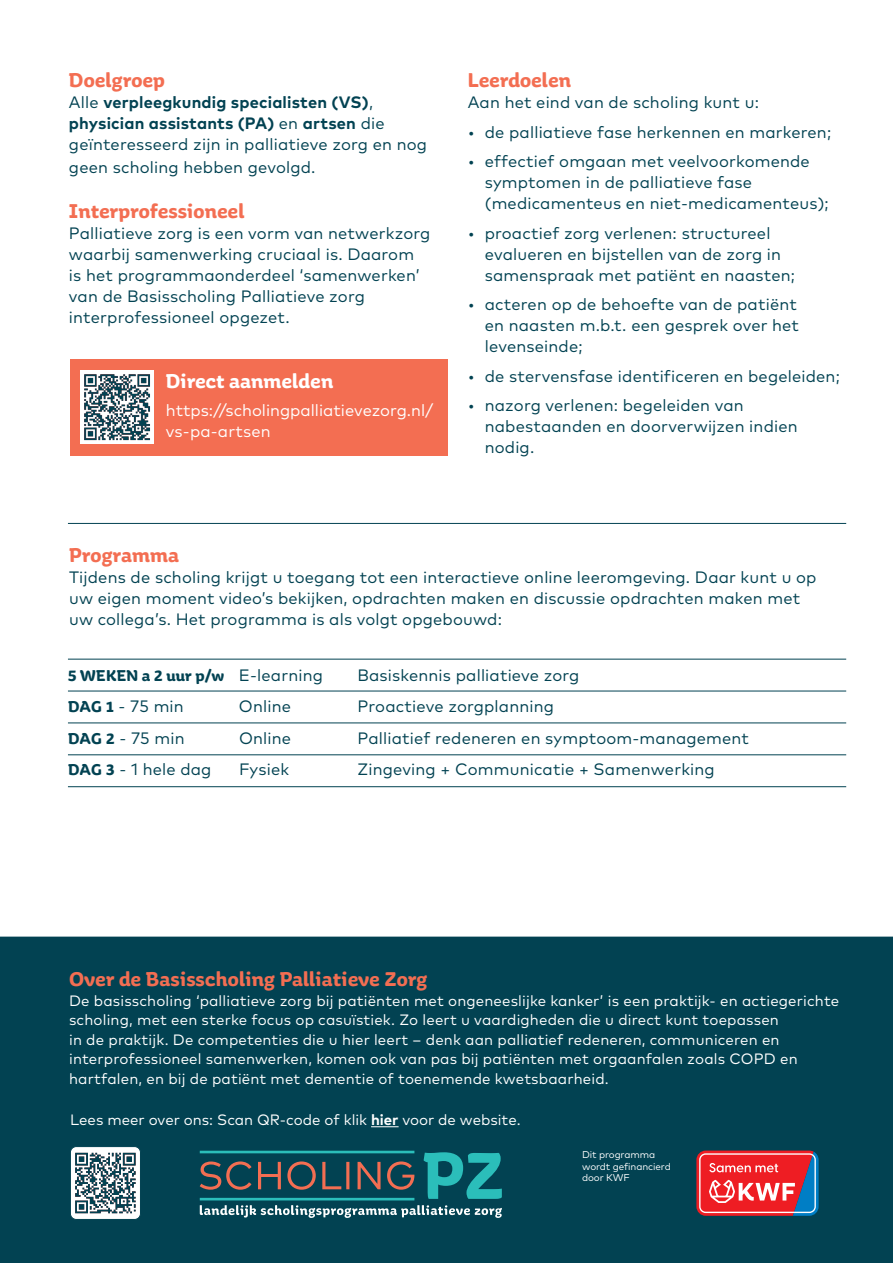
<style>
.page{position:relative;width:893px;height:1263px;background:#fff}
.page>*{position:absolute;margin:0;border:0;box-sizing:border-box;transform-origin:0 0}
.t1{font:700 21px "Aniuk";letter-spacing:.01em;color:#f36e52}
.t2{font:700 21px "Aniuk";letter-spacing:.01em;color:#fff}
.t3{font:16.5px/21px "Mark OT";letter-spacing:.01em;color:#024252}
.t4{font:700 16.5px/21px "Mark OT";letter-spacing:.01em;color:#024252}
.t5{font:16.5px/21px "Mark OT";color:#fff}
.t6{font:700 16.5px "Aniuk";letter-spacing:.015em;color:#024252}
.t7{font:15px/19.5px "Mark OT";letter-spacing:.01em;color:#fff}
.t8{font:9.75px/11.6px "Mark OT";letter-spacing:-.01em;color:#fff}
.s1{font-weight:400}
.s2{font-family:"Mark OT";font-weight:400}
.s3{font-family:"Aniuk";font-weight:700}
.s4{font-weight:700}
</style>
<div class="page">
<div style="left:70px;top:359px;width:378px;height:97px;background:#f36e52"></div>
<div style="left:0;top:936px;width:893px;height:327px;background:#024252"></div>
<svg style="left:696px;top:1150px;width:123px;height:66px;background:#d14f5b"></svg>
<svg style="left:200px;top:1161px;width:214px;height:29px;background:#404d52"></svg>
<svg style="left:424px;top:1152px;width:78px;height:47px;background:#18868b"></svg>
<hr style="left:200px;top:1151px;width:214px;height:2px;background:#2bbeba">
<hr style="left:200px;top:1198px;width:214px;height:2px;background:#2bbeba">
<svg style="left:200px;top:1205px;width:302px;height:13px;background:#4e7a86"></svg>
<svg style="left:371px;top:1126px;width:28px;height:1px"></svg>
<div style="left:70px;top:1146px;width:70px;height:73px;background:#fff;border-radius:6px"></div>
<div style="left:70px;top:1146px;width:71px;height:74px;border:1px solid #024252;border-radius:6px"></div>
<svg style="left:75px;top:1152px;width:61px;height:62px"></svg>
<img style="left:81px;top:370px;width:73px;height:73px">
<hr style="left:68px;top:691px;width:778px;height:1px;background:#024252">
<hr style="left:68px;top:722px;width:778px;height:1px;background:#024252">
<hr style="left:68px;top:754px;width:778px;height:1px;background:#024252">
<hr style="left:68px;top:786px;width:778px;height:1px;background:#024252">
<hr style="left:68px;top:659px;width:778px;height:1px;background:#024252">
<hr style="left:68px;top:523px;width:778px;height:1px;background:#024252">
<svg style="left:83px;top:373px;width:68px;height:67px;background:#82959d"></svg>
<p class="t1" style="left:69px;top:68px;width:97px">Doelgroep</p>
<p class="t4" style="left:69px;top:91px;width:360px"><span class="s1">Alle</span> verpleegkundig specialisten (VS)<span class="s1">, </span>physician assistants (PA) <span class="s1">en</span> artsen <span class="s1">die geïnteresseerd zijn in palliatieve zorg en nog</span></p>
<p class="t3" style="left:69px;top:156px;width:248px">geen scholing hebben gevolgd.</p>
<p class="t1" style="left:69px;top:198px;width:177px">Interprofessioneel</p>
<p class="t3" style="left:69px;top:222px;width:363px">Palliatieve zorg is een vorm van netwerkzorg waarbij samenwerking cruciaal is. Daarom is het programmaonderdeel ‘samenwerken’ van de Basisscholing Palliatieve zorg interprofessioneel opgezet.</p>
<p class="t2" style="left:166px;top:369px;width:169px">Direct aanmelden</p>
<p class="t5" style="left:166px;top:399px;width:269px">https://scholingpalliatievezorg.nl/ vs-pa-artsen</p>
<p class="t1" style="left:468px;top:68px;width:105px">Leerdoelen</p>
<p class="t3" style="left:468px;top:92px;width:293px">Aan het eind van de scholing kunt u:</p>
<p class="t3" style="left:468px;top:121px;width:365px">• de palliatieve fase herkennen en markeren;</p>
<p class="t3" style="left:485px;top:151px;width:345px;text-indent:-17px">• effectief omgaan met veelvoorkomende symptomen in de palliatieve fase (medicamenteus en niet-medicamenteus);</p>
<p class="t3" style="left:485px;top:222px;width:312px;text-indent:-17px">• proactief zorg verlenen: structureel evalueren en bijstellen van de zorg in samenspraak met patiënt en naasten;</p>
<p class="t3" style="left:485px;top:294px;width:316px;text-indent:-17px">• acteren op de behoefte van de patiënt en naasten m.b.t. een gesprek over het levenseinde;</p>
<p class="t3" style="left:468px;top:365px;width:373px">• de stervensfase identificeren en begeleiden;</p>
<p class="t3" style="left:485px;top:395px;width:314px;text-indent:-17px">• nazorg verlenen: begeleiden van nabestaanden en doorverwijzen indien nodig.</p>
<p class="t1" style="left:69px;top:543px;width:111px">Programma</p>
<p class="t3" style="left:69px;top:567px;width:749px">Tijdens de scholing krijgt u toegang tot een interactieve online leeromgeving. Daar kunt u op uw eigen moment video’s bekijken, opdrachten maken en discussie opdrachten maken met uw collega’s. Het programma is als volgt opgebouwd:</p>
<p class="t6" style="left:68px;top:665px;width:256px">5 WEKEN a 2 uur p/w <span class="s2">E-learning</span></p>
<p class="t3" style="left:357px;top:664px;width:223px">Basiskennis palliatieve zorg</p>
<p class="t3" style="left:68px;top:696px;width:117px"><span class="s3">DAG 1</span> - 75 min</p>
<p class="t3" style="left:239px;top:696px;width:54px">Online</p>
<p class="t3" style="left:357px;top:696px;width:198px">Proactieve zorgplanning</p>
<p class="t3" style="left:68px;top:727px;width:118px"><span class="s3">DAG 2</span> - 75 min</p>
<p class="t3" style="left:239px;top:727px;width:54px">Online</p>
<p class="t3" style="left:357px;top:727px;width:393px">Palliatief redeneren en symptoom-management</p>
<p class="t3" style="left:68px;top:758px;width:145px"><span class="s3">DAG 3</span> - 1 hele dag</p>
<p class="t3" style="left:239px;top:758px;width:52px">Fysiek</p>
<p class="t3" style="left:357px;top:758px;width:359px">Zingeving + Communicatie + Samenwerking</p>
<p class="t1" style="left:69px;top:966px;width:360px">Over de Basisscholing Palliatieve Zorg</p>
<p class="t7" style="left:69px;top:990px;width:772px">De basisscholing ‘palliatieve zorg bij patiënten met ongeneeslijke kanker’ is een praktijk- en actiegerichte scholing, met een sterke focus op casuïstiek. Zo leert u vaardigheden die u direct kunt toepassen<br>in de praktijk. De competenties die u hier leert – denk aan palliatief redeneren, communiceren en interprofessioneel samenwerken, komen ook van pas bij patiënten met orgaanfalen zoals COPD en hartfalen, en bij de patiënt met dementie of toenemende kwetsbaarheid.</p>
<p class="t7" style="left:70px;top:1109px;width:452px">Lees meer over ons: Scan QR-code of klik <span class="s4">hier</span> voor de website.</p>
<p class="t8" style="left:582px;top:1149px;width:90px">Dit programma wordt gefinancierd door KWF</p>
</div>
